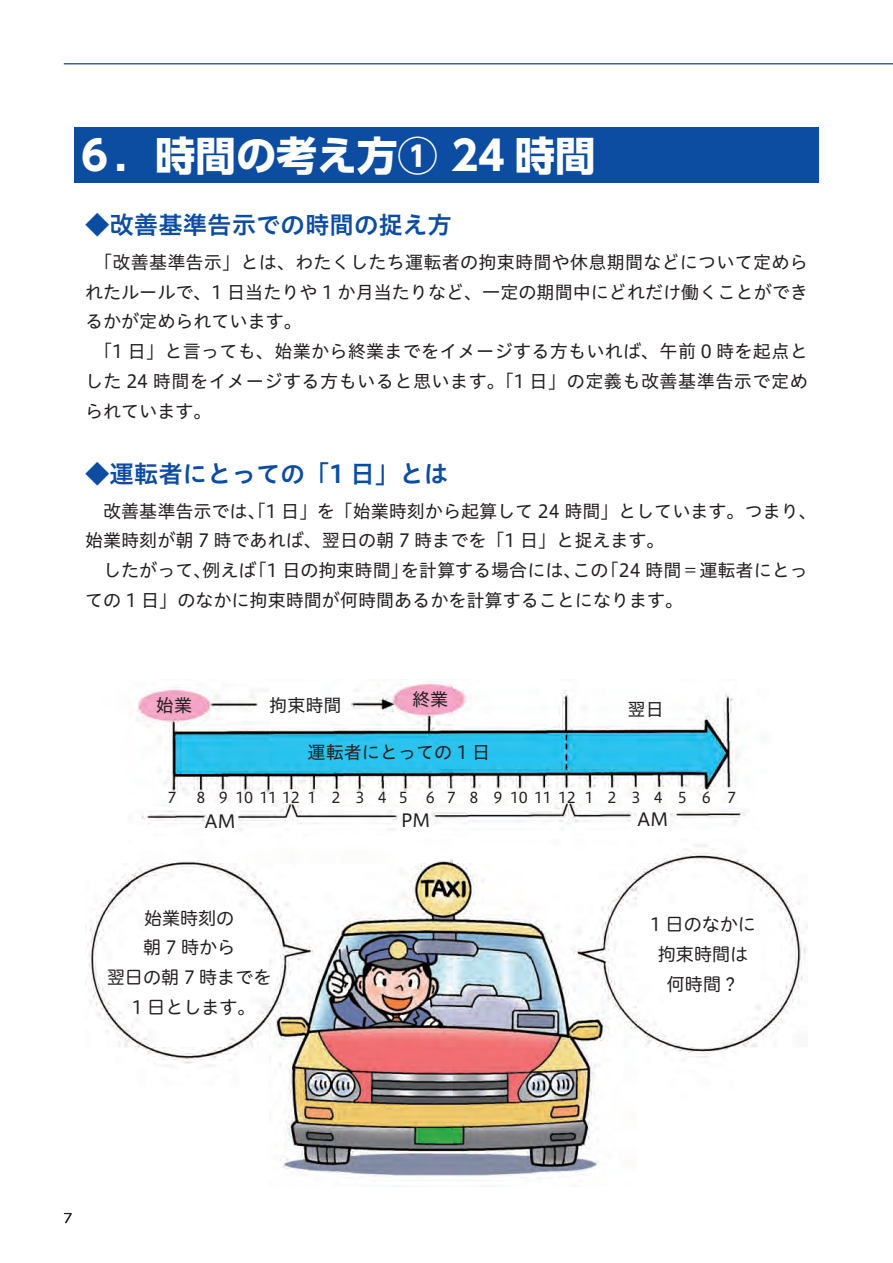
<style>
.page{position:relative;width:893px;height:1263px;background:#fff}
.page>*{position:absolute;margin:0;border:0;box-sizing:border-box;transform-origin:0 0}
.t1{font:700 40.35px "UD Shin Go Pro";color:#fff}
.t2{font:24.45px "Hiragino UD Sans Std W6";color:#0d4da1}
.t3{font:18px/29.7px "Hiragino UD Sans Std W4";color:#231f20}
.t4{font:18px/29.7px "Hiragino UD Sans R Std W4";color:#231f20;text-align:center}
.t5{font:18px "Hiragino UD Sans Std W4";letter-spacing:.03em;color:#231f20}
.t6{font:14.85px "Hiragino UD Sans Std W4";letter-spacing:.515em;color:#231f20}
.t7{font:12.75px "UD Shin M Go Pro";color:#231f20}
</style>
<div class="page">
<hr style="left:64px;top:63px;width:829px;height:1px;background:#0d4da1">
<div style="left:74px;top:128px;width:745px;height:55px;background:#0d4da1"></div>
<img style="left:85px;top:679px;width:723px;height:508px">
<h1 class="t1" style="left:74px;top:122px;width:523px">６．時間の考え方① 24 時間</h1>
<h2 class="t2" style="left:85px;top:206px;width:368px">◆改善基準告示での時間の捉え方</h2>
<p class="t3" style="left:94px;top:246px;width:715px">「改善基準告示」とは、わたくしたち運転者の拘束時間や休息期間などについて定めら</p>
<p class="t3" style="left:85px;top:276px;width:724px">れたルールで、1 日当たりや 1 か月当たりなど、一定の期間中にどれだけ働くことができ</p>
<p class="t3" style="left:85px;top:306px;width:218px">るかが定められています。</p>
<p class="t3" style="left:94px;top:336px;width:715px">「1 日」と言っても、始業から終業までをイメージする方もいれば、午前 0 時を起点と</p>
<p class="t5" style="left:85px;top:368px;width:724px">した 24 時間をイメージする方もいると思います。「1 日」の定義も改善基準告示で定め</p>
<p class="t3" style="left:85px;top:395px;width:128px">られています。</p>
<h2 class="t2" style="left:85px;top:455px;width:365px">◆運転者にとっての「1 日」とは</h2>
<p class="t3" style="left:85px;top:495px;width:733px;text-indent:18px">改善基準告示では、「1 日」を「始業時刻から起算して 24 時間」としています。つまり、始業時刻が朝 7 時であれば、翌日の朝 7 時までを「1 日」と捉えます。</p>
<p class="t3" style="left:85px;top:555px;width:724px;text-indent:18px">したがって、例えば「1 日の拘束時間」を計算する場合には、この「24 時間＝運転者にとっての 1 日」のなかに拘束時間が何時間あるかを計算することになります。</p>
<p class="t3" style="left:156px;top:689px;width:38px">始業</p>
<p class="t3" style="left:269px;top:689px;width:74px">拘束時間</p>
<p class="t3" style="left:412px;top:683px;width:38px">終業</p>
<p class="t3" style="left:308px;top:736px;width:184px">運転者にとっての 1 日</p>
<p class="t3" style="left:628px;top:693px;width:38px">翌日</p>
<p class="t6" style="left:168px;top:786px;width:11px">7</p>
<p class="t6" style="left:196px;top:786px;width:541px">891011121 2 345 678 910111212 34 5 6 7</p>
<p class="t3" style="left:205px;top:805px;width:32px">AM</p>
<p class="t3" style="left:401px;top:804px;width:31px">PM</p>
<p class="t3" style="left:637px;top:803px;width:32px">AM</p>
<p class="t4" style="left:107px;top:902px;width:166px">始業時刻の<br>朝 7 時から<br>翌日の朝 7 時までを<br>1 日とします。</p>
<p class="t4" style="left:650px;top:909px;width:107px">1 日のなかに拘束時間は何時間？</p>
<p class="t7" style="left:64px;top:1208px;width:10px">7</p>
</div>
